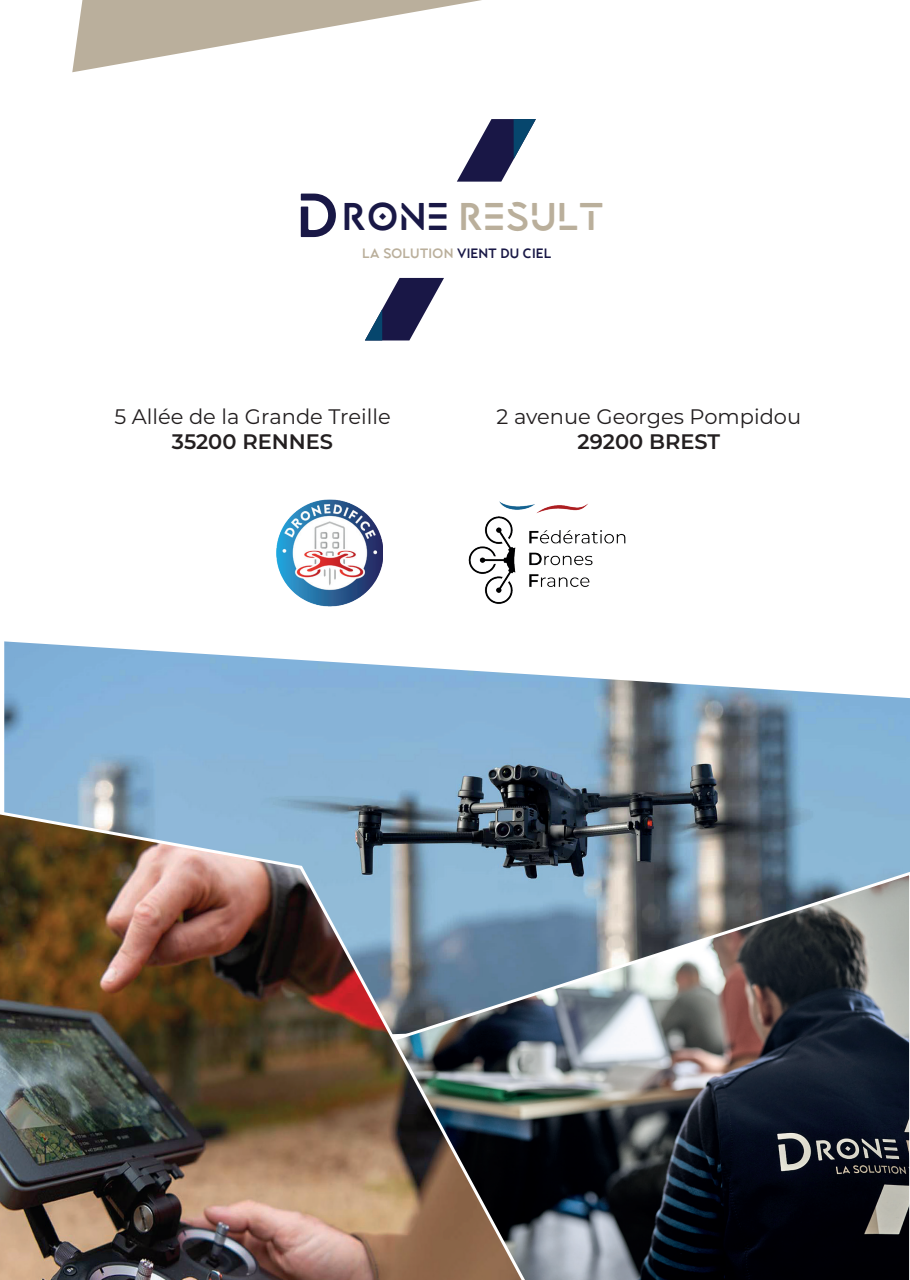
<style>
.page{position:relative;width:910px;height:1280px;background:#fff}
.page>*{position:absolute;margin:0;border:0;box-sizing:border-box;transform-origin:0 0}
.t1{font:62.1px "Lequire DEMO";color:#191846}
.t2{font:38.7px "Lequire DEMO";color:#baaf9b}
.t3{font:21px "Montserrat";color:#231f20}
.t4{font:600 21px "Montserrat";color:#231f20}
.t5{font:13.5px "Lequire DEMO";color:#191846}
.s1{color:#191846}
.s2{color:#baaf9b}
</style>
<div class="page">
<svg style="left:72px;top:0;width:410px;height:72px"></svg>
<img style="left:4px;top:641px;width:906px;height:228px">
<img style="left:532px;top:869px;width:378px;height:411px">
<img style="left:0;top:808px;width:532px;height:472px">
<svg style="left:457px;top:119px;width:79px;height:63px"></svg>
<svg style="left:365px;top:278px;width:79px;height:62px"></svg>
<img style="left:276px;top:499px;width:107px;height:108px">
<img style="left:468px;top:501px;width:158px;height:103px">
<h1 class="t1" style="left:296px;top:192px;width:45px">D</h1>
<h2 class="t2" style="left:342px;top:202px;width:263px"><span class="s1">RONE</span> RESULT</h2>
<p class="t5" style="left:362px;top:248px;width:191px"><span class="s2">LA SOLUTION</span> VIENT DU CIEL</p>
<p class="t3" style="left:114px;top:402px;width:278px">5 Allée de la Grande Treille</p>
<p class="t4" style="left:172px;top:427px;width:163px">35200 RENNES</p>
<p class="t3" style="left:497px;top:402px;width:306px">2 avenue Georges Pompidou</p>
<p class="t4" style="left:578px;top:427px;width:144px">29200 BREST</p>
</div>
